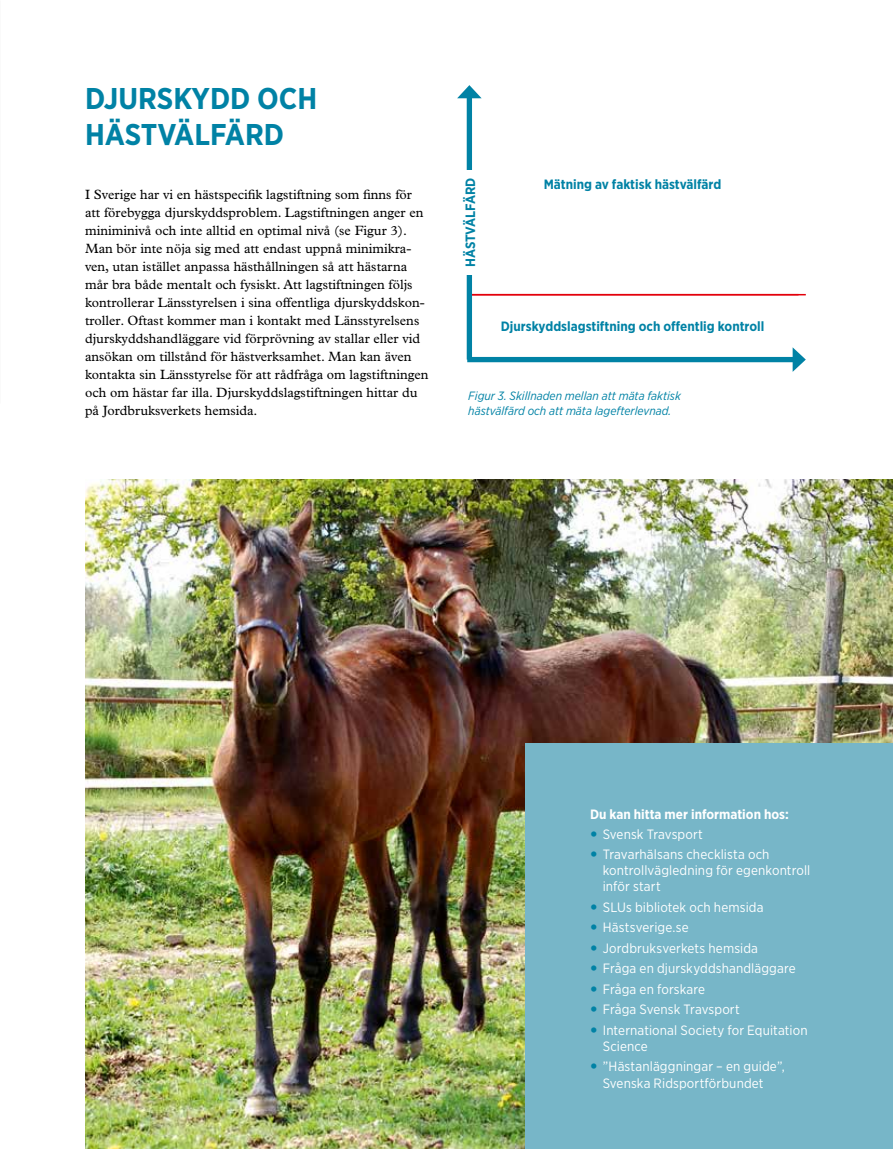
<style>
.page{position:relative;width:893px;height:1149px;background:#fff}
.page>*{position:absolute;margin:0;border:0;box-sizing:border-box;transform-origin:0 0}
.t1{font:700 30px/36px "Gotham Narrow";color:#0082a5}
.t2{font:13.5px/18px "Plantin";color:#000}
.t3{font:13.5px/20.4px "Gotham Narrow";letter-spacing:.01em;color:#fff}
.t4{font:700 13.5px "Gotham Narrow";color:#0082a5}
.t5{font:700 13.5px "Gotham Narrow";color:#fff}
.t6{font:italic 12px/14.4px "Gotham Narrow";color:#0082a5}
</style>
<div class="page">
<img style="left:85px;top:479px;width:808px;height:669px">
<div style="left:525px;top:743px;width:368px;height:405px;background:#77b6c8"></div>
<hr style="left:472px;top:294px;width:334px;height:1px;background:#e3000b">
<div style="left:467px;top:93px;width:5px;height:266px;background:#0082a5"></div>
<svg style="left:457px;top:85px;width:25px;height:13px"></svg>
<div style="left:467px;top:357px;width:330px;height:5px;background:#0082a5"></div>
<svg style="left:793px;top:347px;width:13px;height:25px"></svg>
<div style="left:464px;top:170px;width:26px;height:104px;background:#fff"></div>
<h1 class="t1" style="left:85px;top:80px;width:234px">DJURSKYDD OCH<br>HÄSTVÄLFÄRD</h1>
<p class="t2" style="left:85px;top:185px;width:345px">I Sverige har vi en hästspecifik lagstiftning som finns för att förebygga djurskyddsproblem. Lagstiftningen anger en miniminivå och inte alltid en optimal nivå (se Figur 3).<br>Man bör inte nöja sig med att endast uppnå minimikra&shy;ven, utan istället anpassa hästhållningen så att hästarna mår bra både mentalt och fysiskt. Att lagstiftningen följs kontrollerar Länsstyrelsen i sina offentliga djurskyddskon&shy;troller. Oftast kommer man i kontakt med Länsstyrelsens djurskyddshandläggare vid förprövning av stallar eller vid ansökan om tillstånd för hästverksamhet. Man kan även kontakta sin Länsstyrelse för att rådfråga om lagstiftningen och om hästar far illa. Djurskyddslagstiftningen hittar du på Jordbruksverkets hemsida.</p>
<p class="t4" style="left:462px;top:267px;width:91px;rotate:-90deg">HÄSTVÄLFÄRD</p>
<p class="t4" style="left:544px;top:176px;width:179px">Mätning av faktisk hästvälfärd</p>
<p class="t4" style="left:501px;top:318px;width:265px">Djurskyddslagstiftning och offentlig kontroll</p>
<p class="t6" style="left:468px;top:388px;width:214px">Figur 3. Skillnaden mellan att mäta faktisk hästvälfärd och att mäta lagefterlevnad.</p>
<p class="t5" style="left:590px;top:805px;width:200px">Du kan hitta mer information hos:</p>
<p class="t3" style="left:603px;top:823px;width:168px">Svensk Travsport<br>Travarhälsans checklista och</p>
<p class="t3" style="left:603px;top:861px;width:209px;line-height:16.2px">kontrollvägledning för egenkontroll inför start</p>
<p class="t3" style="left:603px;top:896px;width:206px">SLUs bibliotek och hemsida<br>Hästsverige.se<br>Jordbruksverkets hemsida<br>Fråga en djurskyddshandläggare<br>Fråga en forskare<br>Fråga Svensk Travsport<br>International Society for Equitation</p>
<p class="t3" style="left:603px;top:1035px;width:184px">Science<br>”Hästanläggningar – en guide”,</p>
<p class="t3" style="left:603px;top:1072px;width:162px">Svenska Ridsportförbundet</p>
</div>
